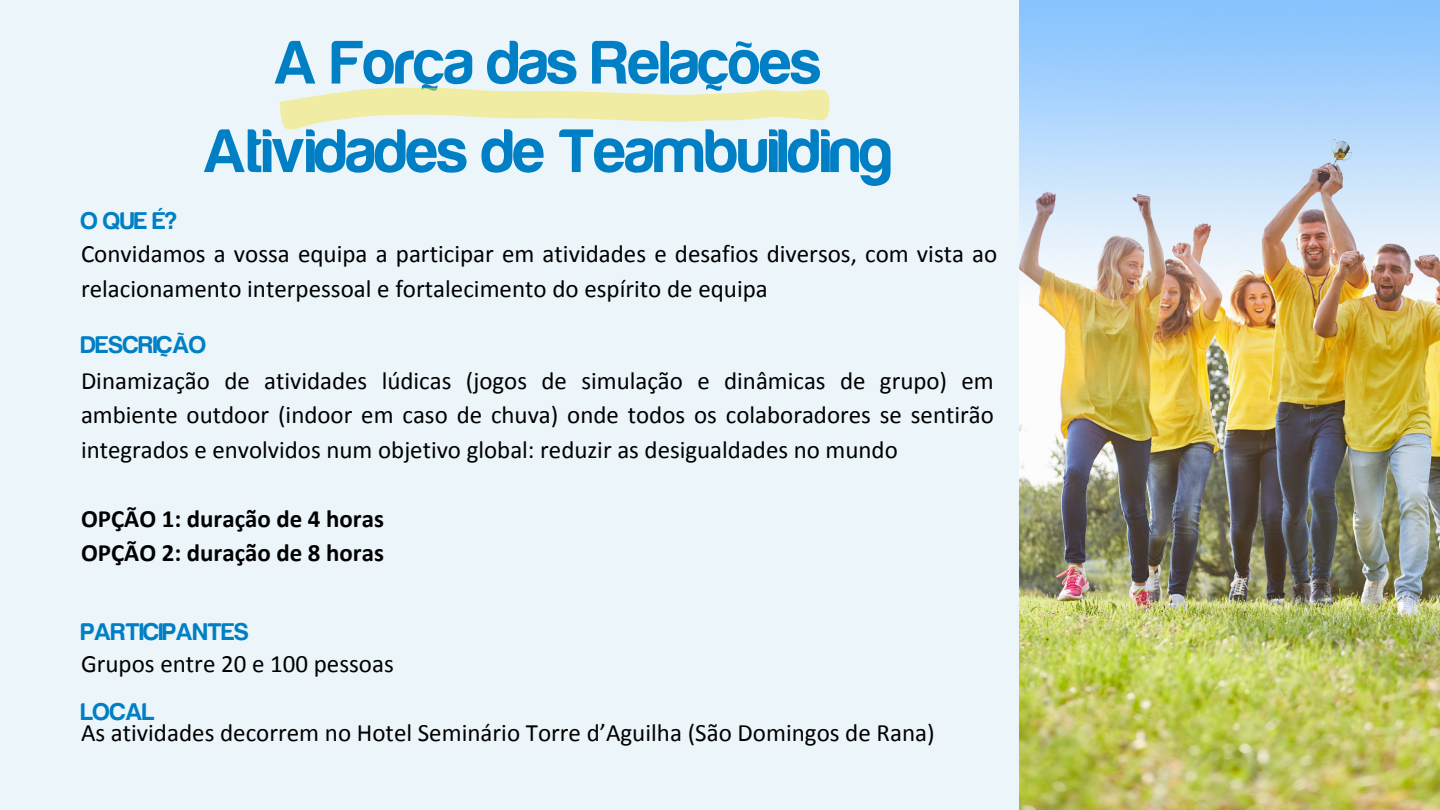
<style>
.page{position:relative;width:1440px;height:810px;background:#ebf5fa}
.page>*{position:absolute;margin:0;border:0;box-sizing:border-box;transform-origin:0 0}
.t1{font:63.5px/88.5px "Harabara";color:#007fc5;text-align:center}
.t2{font:25px/34.5px "Calibri";color:#000}
.t3{font:25px "Harabara";color:#007fc5}
.t4{font:24.9px/34.5px "Calibri";color:#000;text-align:justify}
.t5{font:700 24.9px/34.5px "Calibri";color:#000}
</style>
<div class="page">
<svg style="left:280px;top:88px;width:550px;height:42px;fill:#f1eca4"></svg>
<img style="left:1019px;top:0;width:421px;height:810px">
<p class="t3" style="left:81px;top:208px;width:98px">O QUE É?</p>
<p class="t1" style="left:204px;top:19px;width:690px">A Força das Relações<br>Atividades de Teambuilding</p>
<h2 class="t2" style="left:81px;top:239px;width:918px">Convidamos a vossa equipa a participar em atividades e desafios diversos, com vista ao relacionamento interpessoal e fortalecimento do espírito de equipa</h2>
<h2 class="t3" style="left:81px;top:332px;width:127px">DESCRIÇÃO</h2>
<p class="t4" style="left:81px;top:365px;width:914px">Dinamização de atividades lúdicas (jogos de simulação e dinâmicas de grupo) em ambiente outdoor (indoor em caso de chuva) onde todos os colaboradores se sentirão integrados e envolvidos num objetivo global: reduzir as desigualdades no mundo</p>
<p class="t5" style="left:81px;top:503px;width:305px">OPÇÃO 1: duração de 4 horas<br>OPÇÃO 2: duração de 8 horas</p>
<h2 class="t3" style="left:81px;top:619px;width:169px">PARTICIPANTES</h2>
<p class="t2" style="left:81px;top:648px;width:314px">Grupos entre 20 e 100 pessoas</p>
<h2 class="t3" style="left:81px;top:699px;width:75px">LOCAL</h2>
<h3 class="t2" style="left:81px;top:717px;width:855px">As atividades decorrem no Hotel Seminário Torre d’Aguilha (São Domingos de Rana)</h3>
</div>
